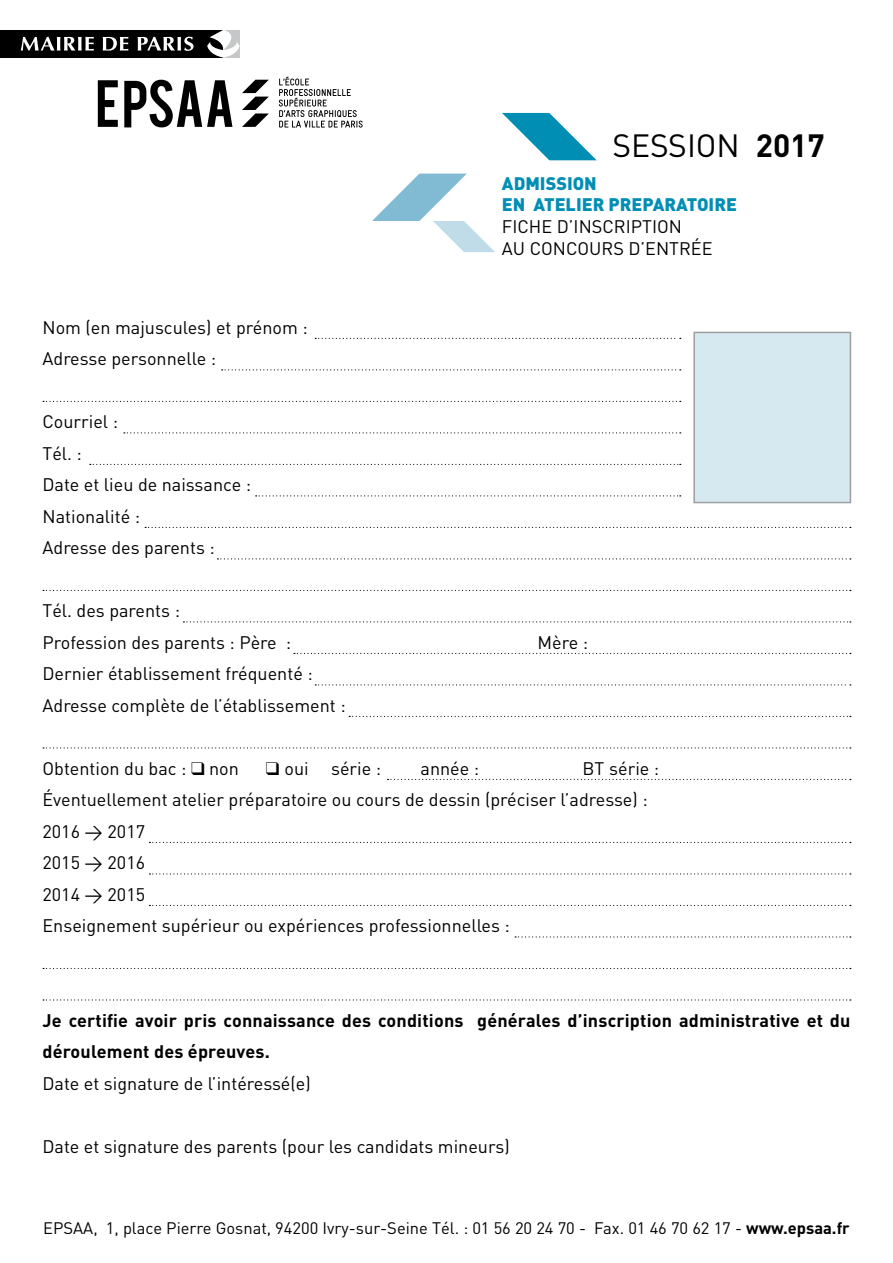
<style>
.page{position:relative;width:893px;height:1263px;background:#fff}
.page>*{position:absolute;margin:0;border:0;box-sizing:border-box;transform-origin:0 0}
.t1{font:31.8px "DIN";color:#000}
.t2{font:18px/31.5px "DIN";color:#000}
.t3{font:700 18px/31.5px "DIN";letter-spacing:.01em;color:#000}
.t4{font:900 18px/21.6px "DIN";color:#008eb5}
.t5{font:16.5px "DIN";color:#000}
.s1{font-weight:700}
</style>
<div class="page">
<svg style="left:372px;top:174px;width:123px;height:78px"></svg>
<svg style="left:502px;top:113px;width:95px;height:47px"></svg>
<div style="left:0;top:30px;width:223px;height:27px;background:#000"></div>
<svg style="left:21px;top:37px;width:73px;height:14px"></svg>
<svg style="left:103px;top:37px;width:25px;height:14px"></svg>
<svg style="left:138px;top:37px;width:56px;height:14px"></svg>
<svg style="left:207px;top:30px;width:33px;height:28px"></svg>
<svg style="left:279px;top:77px;width:84px;height:51px"></svg>
<svg style="left:98px;top:80px;width:134px;height:47px"></svg>
<svg style="left:242px;top:80px;width:27px;height:47px"></svg>
<svg style="left:315px;top:338px;width:366px;height:1px"></svg>
<svg style="left:222px;top:369px;width:459px;height:1px"></svg>
<svg style="left:43px;top:401px;width:638px;height:1px"></svg>
<svg style="left:124px;top:432px;width:557px;height:1px"></svg>
<svg style="left:90px;top:464px;width:591px;height:1px"></svg>
<svg style="left:256px;top:495px;width:425px;height:1px"></svg>
<svg style="left:145px;top:527px;width:706px;height:1px"></svg>
<svg style="left:217px;top:558px;width:634px;height:1px"></svg>
<svg style="left:43px;top:590px;width:808px;height:1px"></svg>
<svg style="left:183px;top:621px;width:668px;height:1px"></svg>
<svg style="left:294px;top:653px;width:557px;height:1px"></svg>
<svg style="left:315px;top:684px;width:536px;height:1px"></svg>
<svg style="left:349px;top:716px;width:502px;height:1px"></svg>
<svg style="left:43px;top:747px;width:808px;height:1px"></svg>
<svg style="left:387px;top:779px;width:464px;height:1px"></svg>
<svg style="left:149px;top:842px;width:702px;height:1px"></svg>
<svg style="left:149px;top:873px;width:702px;height:1px"></svg>
<svg style="left:149px;top:905px;width:702px;height:1px"></svg>
<svg style="left:515px;top:936px;width:336px;height:1px"></svg>
<svg style="left:43px;top:968px;width:808px;height:1px"></svg>
<svg style="left:43px;top:999px;width:808px;height:1px"></svg>
<div style="left:693px;top:332px;width:158px;height:171px;background:#d6e8f0;border:2px solid #9c9e9f"></div>
<h1 class="t1" style="left:612px;top:125px;width:214px">SESSION <span class="s1">2017</span></h1>
<p class="t2" style="left:43px;top:311px;width:267px">Nom (en majuscules) et prénom :<br>Adresse personnelle :</p>
<p class="t2" style="left:43px;top:405px;width:210px">Courriel :<br>Tél. :<br>Date et lieu de naissance :<br>Nationalité :<br>Adresse des parents :</p>
<p class="t2" style="left:43px;top:594px;width:250px">Tél. des parents :<br>Profession des parents : Père :</p>
<p class="t2" style="left:43px;top:657px;width:305px">Dernier établissement fréquenté :<br>Adresse complète de l’établissement :</p>
<p class="t4" style="left:502px;top:172px;width:237px">ADMISSION<br>EN ATELIER PREPARATOIRE</p>
<p class="t2" style="left:502px;top:215px;width:212px;line-height:21.6px">FICHE D’INSCRIPTION<br>AU CONCOURS D’ENTRÉE</p>
<p class="t2" style="left:537px;top:626px;width:52px">Mère :</p>
<p class="t2" style="left:43px;top:752px;width:618px;text-indent:540px">BT série :<br>Éventuellement atelier préparatoire ou cours de dessin (préciser l’adresse) :<br>2016 &gt; 2017<br>2015 &gt; 2016<br>2014 &gt; 2015<br>Enseignement supérieur ou expériences professionnelles :</p>
<p class="t2" style="left:43px;top:752px;width:198px">Obtention du bac : ❑ non</p>
<p class="t2" style="left:266px;top:752px;width:117px">❑ oui série :</p>
<p class="t2" style="left:421px;top:752px;width:60px">année :</p>
<p class="t3" style="left:43px;top:1004px;width:809px">Je certifie avoir pris connaissance des conditions générales d’inscription administrative et du déroulement des épreuves.</p>
<p class="t2" style="left:43px;top:1067px;width:270px">Date et signature de l’intéressé(e)</p>
<p class="t2" style="left:43px;top:1130px;width:469px">Date et signature des parents (pour les candidats mineurs)</p>
<p class="t5" style="left:43px;top:1218px;width:808px">EPSAA, 1, place Pierre Gosnat, 94200 Ivry-sur-Seine Tél. : 01 56 20 24 70 - Fax. 01 46 70 62 17 - <span class="s1">www.epsaa.fr</span></p>
</div>
